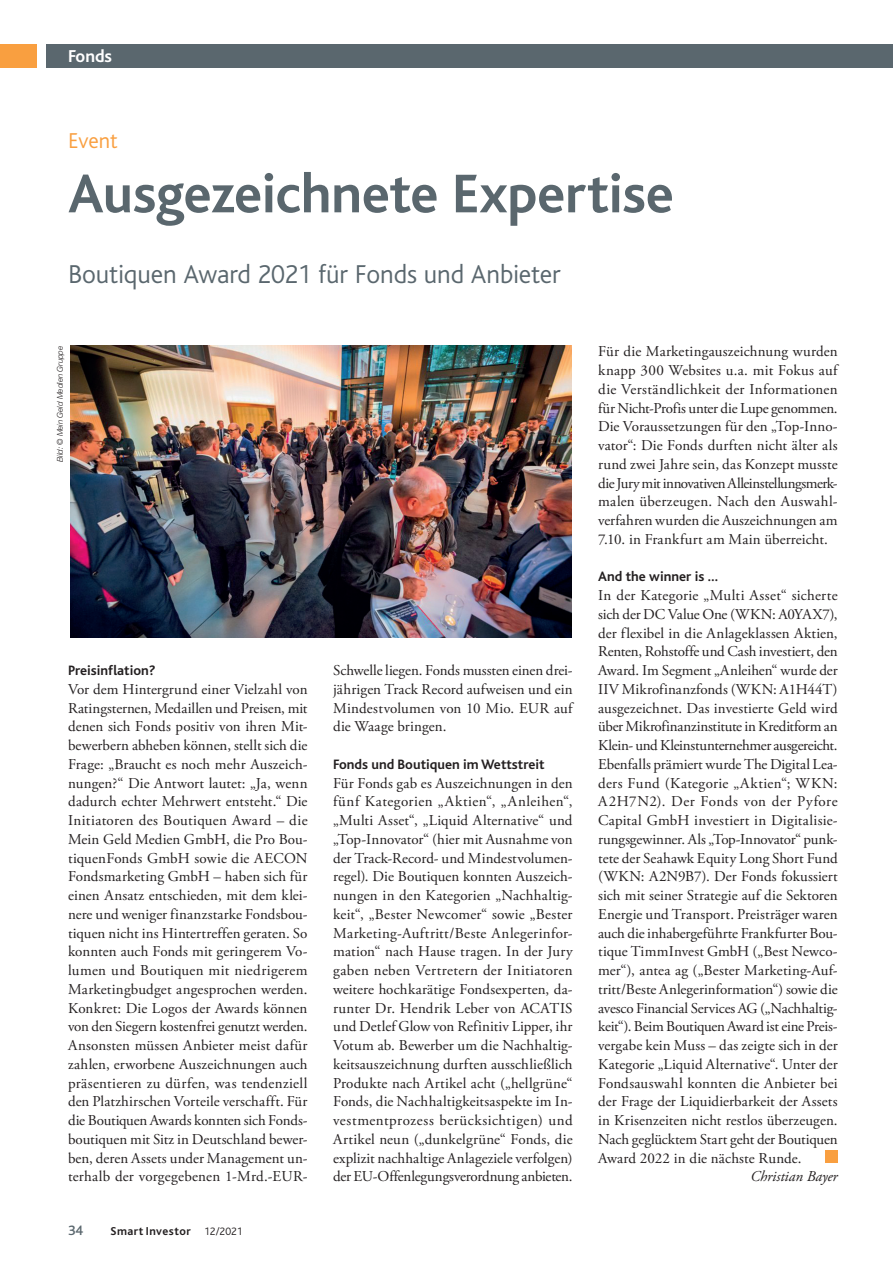
<style>
.page{position:relative;width:893px;height:1263px;background:#fff}
.page>*{position:absolute;margin:0;border:0;box-sizing:border-box;transform-origin:0 0}
._01-Headline{font:700 57px "Bliss";letter-spacing:-.01em;color:#5a676e}
._01d-Intro{font:300 27px "Bliss";letter-spacing:-.01em;color:#5a676e}
._01c-Oberzeile{font:300 22.5px "Bliss";color:#f99f40}
.t1{font:700 18px "Bliss";color:#fff}
._04-Mengentext-oA{font:15px/18.8px "Adobe Garamond Pro";letter-spacing:.005em;color:#231f20;text-align:justify}
.AutorEnde{font:italic 15px "Adobe Garamond Pro";color:#231f20}
._03-Zwischenüberschr{font:700 14.25px "Bliss";color:#231f20}
.t2{font:500 14.25px "Bliss";color:#5a676e}
.t3{font:700 12px "Bliss";letter-spacing:.04em;color:#231f20}
.Bildquelle{font:italic 300 7.95px "Helvetica Neue";color:#231f20}
.s1{font-weight:300;font-size:11.25px}
</style>
<div class="page">
<div style="left:825px;top:1150px;width:13px;height:13px;background:#f99f40"></div>
<img style="left:70px;top:346px;width:502px;height:292px">
<div style="left:47px;top:45px;width:846px;height:23px;background:#5a676e"></div>
<div style="left:0;top:45px;width:37px;height:23px;background:#f99f40"></div>
<p class="t1" style="left:68px;top:47px;width:46px">Fonds</p>
<p class="_01c-Oberzeile" style="left:68px;top:129px;width:51px">Event</p>
<p class="_01-Headline" style="left:68px;top:164px;width:607px">Ausgezeichnete Expertise</p>
<p class="_01d-Intro" style="left:68px;top:260px;width:494px">Boutiquen Award 2021 für Fonds und Anbieter</p>
<p class="Bildquelle" style="left:55px;top:462px;width:118px;rotate:-90deg">Bild: © Mein Geld Medien Gruppe</p>
<p class="_03-Zwischenüberschr" style="left:68px;top:663px;width:89px">Preisinflation?</p>
<p class="_04-Mengentext-oA" style="left:68px;top:680px;width:241px">Vor dem Hintergrund einer Vielzahl von Ratingsternen, Medaillen und Preisen, mit denen sich Fonds positiv von ihren Mit&shy;bewerbern abheben können, stellt sich die Frage: „Braucht es noch mehr Auszeich&shy;nungen?“ Die Antwort lautet: „Ja, wenn dadurch echter Mehrwert entsteht.“ Die Initiatoren des Boutiquen Award – die Mein Geld Medien GmbH, die Pro Bou&shy;tiquenFonds GmbH sowie die AECON Fondsmarketing GmbH – haben sich für einen Ansatz entschieden, mit dem klei&shy;nere und weniger finanzstarke Fondsbou&shy;tiquen nicht ins Hintertreffen geraten. So konnten auch Fonds mit geringerem Vo&shy;lumen und Boutiquen mit niedrigerem Marketingbudget angesprochen werden.<br>Konkret: Die Logos der Awards können von den Siegern kostenfrei genutzt werden.<br>Ansonsten müssen Anbieter meist dafür zahlen, erworbene Auszeichnungen auch präsentieren zu dürfen, was tendenziell den Platzhirschen Vorteile verschafft. Für die Boutiquen Awards konnten sich Fonds&shy;boutiquen mit Sitz in Deutschland bewer&shy;ben, deren Assets under Management un&shy;terhalb der vorgegebenen 1-Mrd.-EUR-</p>
<p class="t2" style="left:68px;top:1223px;width:17px">34</p>
<p class="t3" style="left:111px;top:1225px;width:134px">Smart Investor <span class="s1">12/2021</span></p>
<p class="_04-Mengentext-oA" style="left:333px;top:661px;width:241px">Schwelle liegen. Fonds mussten einen drei&shy;jährigen Track Record aufweisen und ein Mindestvolumen von 10 Mio. EUR auf die Waage bringen.</p>
<p class="_03-Zwischenüberschr" style="left:333px;top:757px;width:213px">Fonds und Boutiquen im Wettstreit</p>
<p class="_04-Mengentext-oA" style="left:333px;top:774px;width:241px">Für Fonds gab es Auszeichnungen in den fünf Kategorien „Aktien“, „Anleihen“, „Multi Asset“, „Liquid Alternative“ und „Top-Innovator“ (hier mit Ausnahme von der Track-Record- und Mindestvolumen&shy;regel). Die Boutiquen konnten Auszeich&shy;nungen in den Kategorien „Nachhaltig&shy;keit“, „Bester Newcomer“ sowie „Bester Marketing-Auftritt/Beste Anlegerinfor&shy;mation“ nach Hause tragen. In der Jury gaben neben Vertretern der Initiatoren weitere hochkarätige Fondsexperten, da&shy;runter Dr. Hendrik Leber von ACATIS und Detlef Glow von Refinitiv Lipper, ihr Votum ab. Bewerber um die Nachhaltig&shy;keitsauszeichnung durften ausschließlich Produkte nach Artikel acht („hellgrüne“ Fonds, die Nachhaltigkeitsaspekte im In&shy;vestmentprozess berücksichtigen) und Artikel neun („dunkelgrüne“ Fonds, die explizit nachhaltige Anlageziele verfolgen) der EU-Offenlegungsverordnung anbieten.</p>
<p class="_04-Mengentext-oA" style="left:598px;top:343px;width:241px">Für die Marketingauszeichnung wurden knapp 300 Websites u.a. mit Fokus auf die Verständlichkeit der Informationen für Nicht-Profis unter die Lupe genommen.<br>Die Voraussetzungen für den „Top-Inno&shy;vator“: Die Fonds durften nicht älter als rund zwei Jahre sein, das Konzept musste die Jury mit innovativen Alleinstellungsmerk&shy;malen überzeugen. Nach den Auswahl&shy;verfahren wurden die Auszeichnungen am 7.10. in Frankfurt am Main überreicht.</p>
<p class="_03-Zwischenüberschr" style="left:598px;top:569px;width:121px">And the winner is …</p>
<p class="_04-Mengentext-oA" style="left:598px;top:586px;width:241px">In der Kategorie „Multi Asset“ sicherte sich der DC Value One (WKN: A0YAX7), der flexibel in die Anlageklassen Aktien, Renten, Rohstoffe und Cash investiert, den Award. Im Segment „Anleihen“ wurde der IIV Mikrofinanzfonds (WKN: A1H44T) ausgezeichnet. Das investierte Geld wird über Mikrofinanzinstitute in Kreditform an Klein- und Kleinstunternehmer ausgereicht.<br>Ebenfalls prämiert wurde The Digital Lea&shy;ders Fund (Kategorie „Aktien“; WKN:<br>A2H7N2). Der Fonds von der Pyfore Capital GmbH investiert in Digitalisie&shy;rungsgewinner. Als „Top-Innovator“ punk&shy;tete der Seahawk Equity Long Short Fund (WKN: A2N9B7). Der Fonds fokussiert sich mit seiner Strategie auf die Sektoren Energie und Transport. Preisträger waren auch die inhabergeführte Frankfurter Bou&shy;tique TimmInvest GmbH („Best Newco&shy;mer“), antea ag („Bester Marketing-Auf&shy;tritt/Beste Anlegerinformation“) sowie die avesco Financial Services AG („Nachhaltig&shy;keit“). Beim Boutiquen Award ist eine Preis&shy;vergabe kein Muss – das zeigte sich in der Kategorie „Liquid Alternative“. Unter der Fondsauswahl konnten die Anbieter bei der Frage der Liquidierbarkeit der Assets in Krisenzeiten nicht restlos überzeugen.<br>Nach geglücktem Start geht der Boutiquen Award 2022 in die nächste Runde.</p>
<p class="AutorEnde" style="left:750px;top:1167px;width:89px">Christian Bayer</p>
</div>
